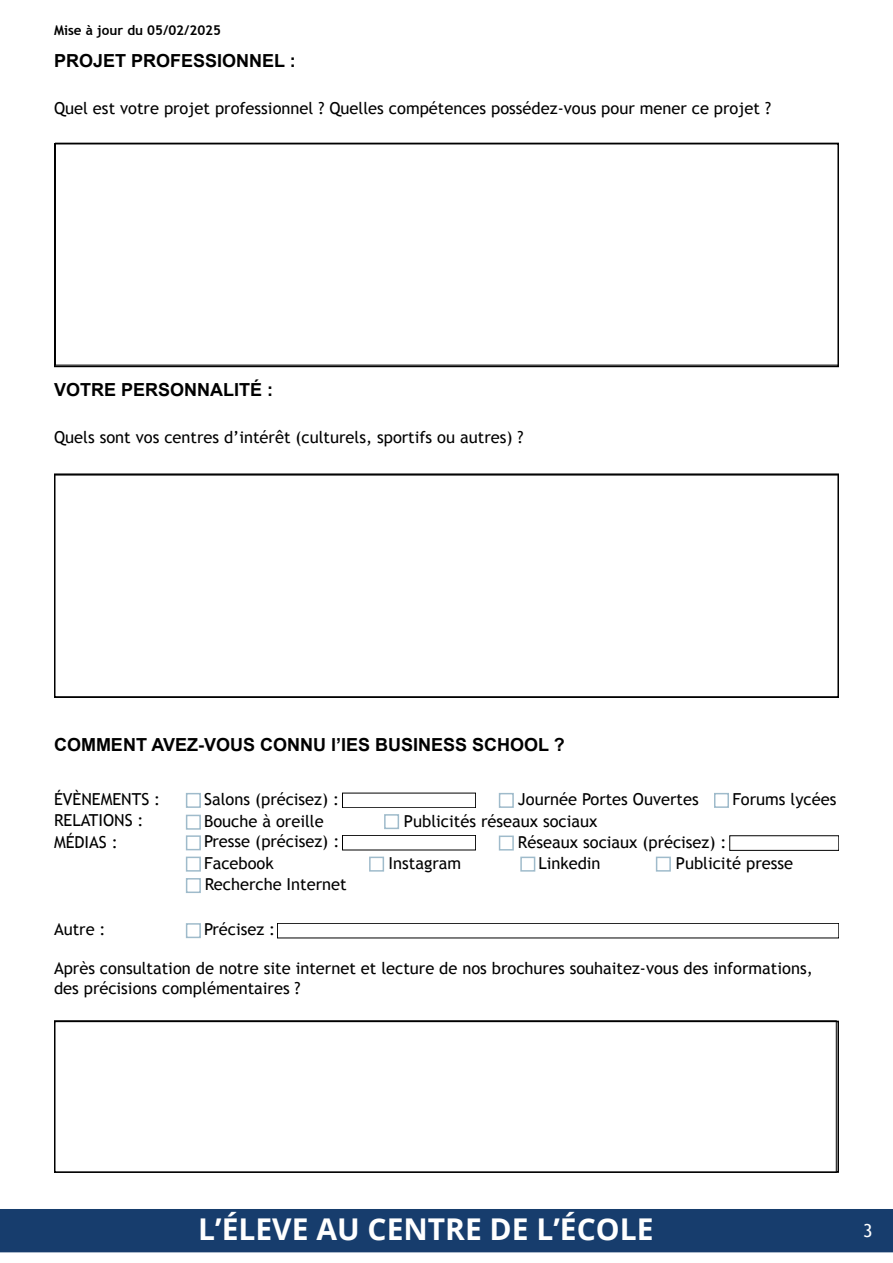
<style>
.page{position:relative;width:893px;height:1263px;background:#fff}
.page>*{position:absolute;margin:0;border:0;box-sizing:border-box;transform-origin:0 0}
.t1{font:700 30px "Open Sans";color:#fff}
.t2{font:700 18px "Arial";color:#000}
.t3{font:18px "Trebuchet MS";color:#fff}
.t4{font:16.5px/21.3px "Trebuchet MS";color:#000}
.t5{font:700 13.5px "Trebuchet MS";color:#000}
</style>
<div class="page">
<div style="left:1px;top:1210px;width:891px;height:41px;background:#173d6d"></div>
<div style="left:0;top:1209px;width:893px;height:43px;border:2px solid #173d6d"></div>
<svg style="left:0;top:1209px;width:1px;height:43px"></svg>
<div style="left:342px;top:793px;width:134px;height:15px;border:1px solid #000"></div>
<div style="left:277px;top:923px;width:562px;height:15px;border:1px solid #000"></div>
<div style="left:342px;top:835px;width:134px;height:15px;border:1px solid #000"></div>
<div style="left:54px;top:1021px;width:782px;height:152px;border:1px solid #000"></div>
<div style="left:54px;top:475px;width:785px;height:223px;border:1px solid #000"></div>
<div style="left:55px;top:143px;width:784px;height:222px;border:1px solid #000"></div>
<div style="left:186px;top:793px;width:15px;height:15px;border:2px solid #9fbbcb"></div>
<div style="left:186px;top:815px;width:15px;height:15px;border:2px solid #9fbbcb"></div>
<div style="left:186px;top:835px;width:15px;height:15px;border:2px solid #9fbbcb"></div>
<div style="left:186px;top:857px;width:15px;height:15px;border:2px solid #9fbbcb"></div>
<div style="left:186px;top:923px;width:15px;height:15px;border:2px solid #9fbbcb"></div>
<div style="left:369px;top:857px;width:15px;height:15px;border:2px solid #9fbbcb"></div>
<div style="left:384px;top:814px;width:15px;height:15px;border:2px solid #9fbbcb"></div>
<div style="left:499px;top:793px;width:15px;height:15px;border:2px solid #9fbbcb"></div>
<div style="left:499px;top:835px;width:15px;height:15px;border:2px solid #9fbbcb"></div>
<div style="left:520px;top:857px;width:15px;height:15px;border:2px solid #9fbbcb"></div>
<div style="left:656px;top:857px;width:15px;height:15px;border:2px solid #9fbbcb"></div>
<div style="left:714px;top:793px;width:15px;height:15px;border:2px solid #9fbbcb"></div>
<div style="left:186px;top:878px;width:15px;height:15px;border:1px solid #9fbbcb"></div>
<p class="t5" style="left:54px;top:25px;width:169px">Mise à jour du 05/02/2025</p>
<p class="t2" style="left:54px;top:54px;width:243px">PROJET PROFESSIONNEL :</p>
<p class="t4" style="left:54px;top:98px;width:718px">Quel est votre projet professionnel ? Quelles compétences possédez-vous pour mener ce projet ?</p>
<p class="t2" style="left:54px;top:383px;width:221px">VOTRE PERSONNALITÉ :</p>
<p class="t4" style="left:54px;top:427px;width:471px">Quels sont vos centres d’intérêt (culturels, sportifs ou autres) ?</p>
<p class="t2" style="left:54px;top:738px;width:512px">COMMENT AVEZ-VOUS CONNU l’IES BUSINESS SCHOOL ?</p>
<p class="t4" style="left:54px;top:789px;width:108px">ÉVÈNEMENTS :<br>RELATIONS :<br>MÉDIAS :</p>
<p class="t4" style="left:204px;top:789px;width:137px">Salons (précisez) :</p>
<p class="t4" style="left:518px;top:790px;width:182px">Journée Portes Ouvertes</p>
<p class="t4" style="left:732px;top:790px;width:106px">Forums lycées</p>
<p class="t4" style="left:204px;top:811px;width:137px;line-height:20.5px">Bouche à oreille<br>Presse (précisez) :</p>
<p class="t4" style="left:404px;top:811px;width:195px">Publicités réseaux sociaux</p>
<p class="t4" style="left:676px;top:832px;width:119px;text-indent:-158px">Réseaux sociaux (précisez) :<br>Publicité presse</p>
<p class="t4" style="left:538px;top:853px;width:64px">Linkedin</p>
<p class="t4" style="left:204px;top:853px;width:71px">Facebook</p>
<p class="t4" style="left:389px;top:853px;width:74px">Instagram</p>
<p class="t4" style="left:205px;top:874px;width:143px">Recherche Internet</p>
<p class="t4" style="left:54px;top:920px;width:53px">Autre :</p>
<p class="t4" style="left:204px;top:919px;width:73px">Précisez :</p>
<p class="t4" style="left:54px;top:958px;width:760px;line-height:19.8px">Après consultation de notre site internet et lecture de nos brochures souhaitez-vous des informations, des précisions complémentaires ?</p>
<h1 class="t1" style="left:198px;top:1212px;width:457px">L’ÉLEVE AU CENTRE DE L’ÉCOLE</h1>
<p class="t3" style="left:863px;top:1222px;width:11px">3</p>
</div>
